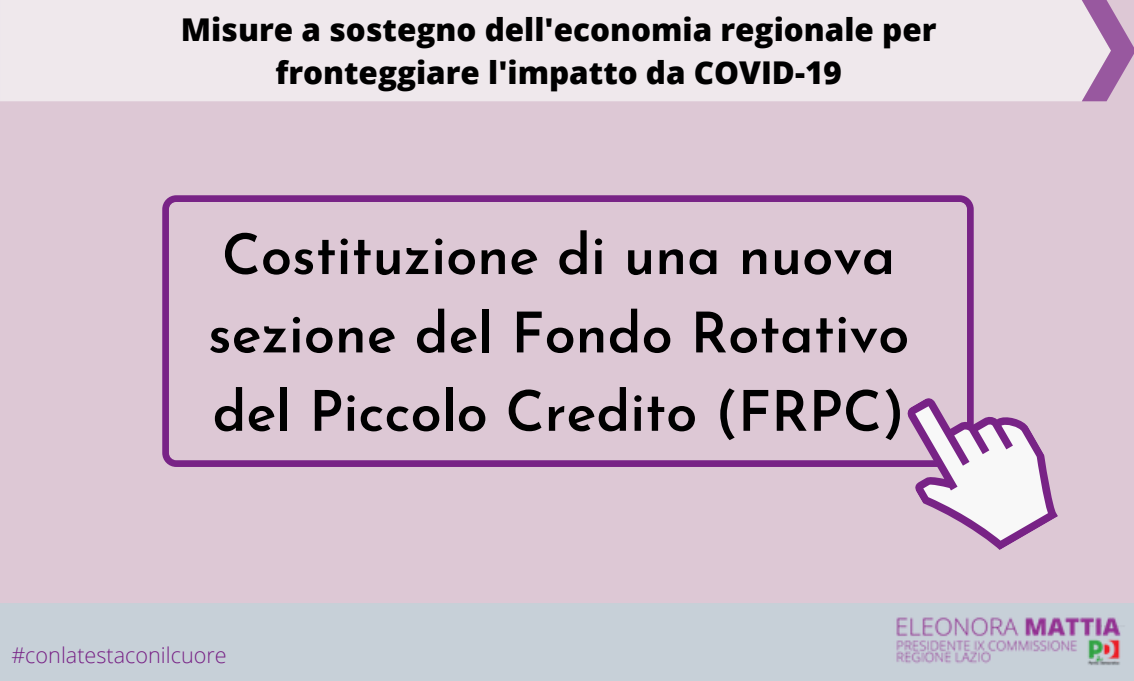
<style>
.page{position:relative;width:1134px;height:681px;background:#ddc8d5}
.page>*{position:absolute;margin:0;border:0;box-sizing:border-box;transform-origin:0 0}
.t1{font:600 56px/78.4px "Josefin Sans";color:#000}
.t2{font:800 31.6px/43.6px "Open Sans";color:#000;text-align:center}
.t3{font:300 21.6px "Open Sans";color:#782386}
</style>
<div class="page">
<svg style="left:162px;top:195px;width:812px;height:272px"></svg>
<svg style="left:878px;top:361px;width:180px;height:189px"></svg>
<div style="left:0;top:0;width:1082px;height:101px;background:#efe8ec"></div>
<svg style="left:1082px;top:0;width:52px;height:101px"></svg>
<div style="left:0;top:603px;width:1134px;height:78px;background:#c7d0d8"></div>
<img style="left:878px;top:613px;width:256px;height:54px">
<p class="t2" style="left:181px;top:6px;width:757px">Misure a sostegno dell'economia regionale per fronteggiare l'impatto da COVID-19</p>
<h1 class="t1" style="left:208px;top:221px;width:703px">Costituzione di una nuova sezione del Fondo Rotativo del Piccolo Credito (FRPC)</h1>
<p class="t3" style="left:11px;top:640px;width:217px">#conlatestaconilcuore</p>
</div>
